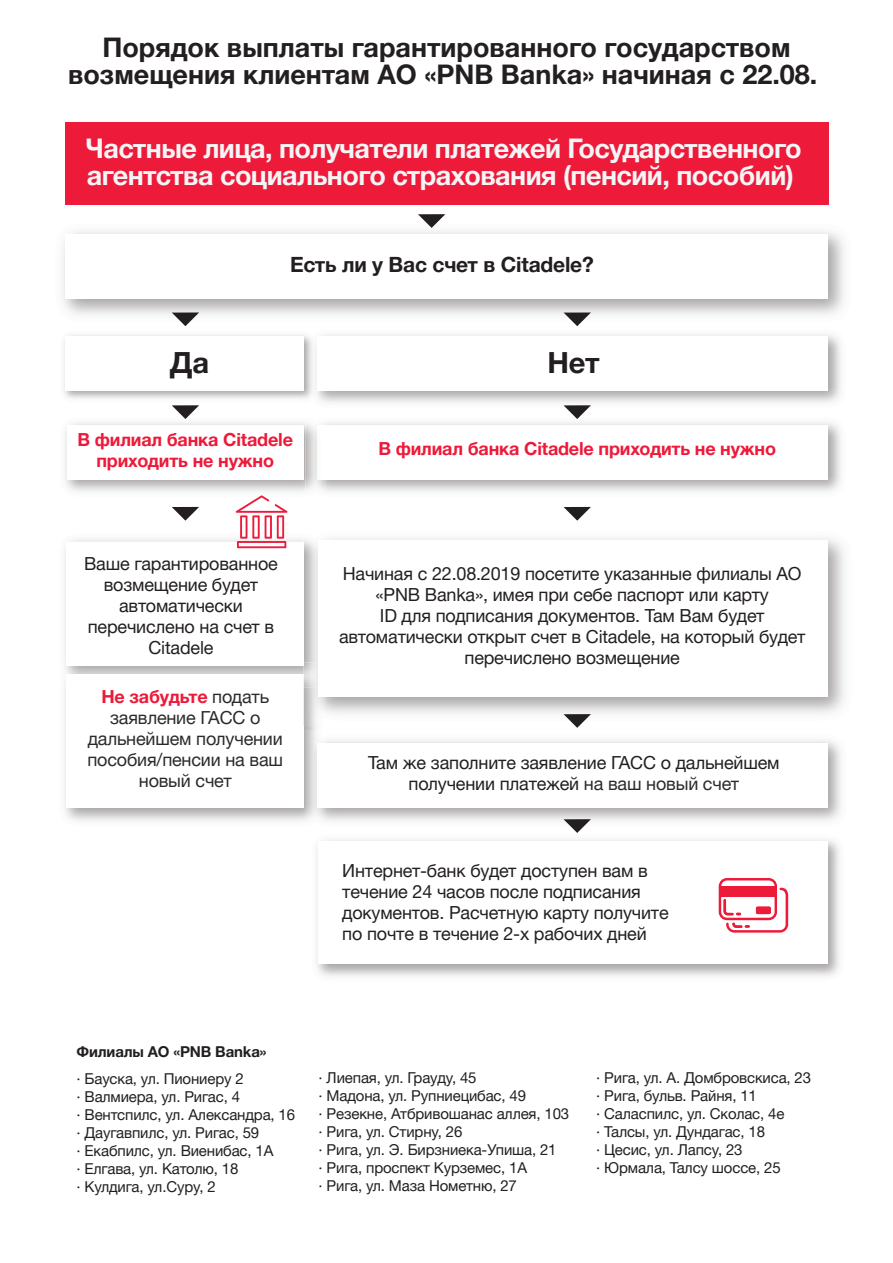
<style>
.page{position:relative;width:893px;height:1263px;background:#fff}
.page>*{position:absolute;margin:0;border:0;box-sizing:border-box;transform-origin:0 0}
.t1{font:700 29.1px "Helvetica Neue World 75";color:#231f20}
.t2{font:700 27px/27px "Helvetica Neue World 75";letter-spacing:-.02em;color:#f4f5f6}
.t3{font:700 27px/27px "Helvetica Neue World 75";color:#231f20;text-align:center}
.t4{font:700 21px "Helvetica Neue World 75";letter-spacing:-.01em;color:#231f20}
.t5{font:18px/21px "Helvetica Neue World 55 Roman";letter-spacing:-.01em;color:#231f20;text-align:center}
.t6{font:700 18px/21px "Helvetica Neue World 75";letter-spacing:-.01em;color:#ed1a3a;text-align:center}
.t7{font:18px/21px "Helvetica Neue World 55 Roman";letter-spacing:-.01em;color:#2a2b2a;text-align:center}
.t8{font:15px/18px "Helvetica Neue World 55 Roman";letter-spacing:-.01em;color:#231f20}
.t9{font:700 15px "Helvetica Neue World 75";letter-spacing:-.01em;color:#231f20}
.s1{font-family:"Helvetica Neue World 55 Roman";font-weight:400;color:#2a2b2a}
.s2{color:#2a2b2a}
</style>
<div class="page">
<img style="left:305px;top:419px;width:20px;height:76px">
<img style="left:317px;top:425px;width:8px;height:54px">
<img style="left:303px;top:535px;width:23px;height:191px">
<img style="left:303px;top:542px;width:1px;height:120px">
<img style="left:303px;top:674px;width:1px;height:52px">
<div style="left:319px;top:541px;width:509px;height:156px;background:#fff"></div>
<div style="left:65px;top:122px;width:763px;height:82px;background:#ed1a3a"></div>
<img style="left:305px;top:730px;width:21px;height:95px">
<div style="left:318px;top:743px;width:510px;height:65px;background:#fff"></div>
<svg style="left:418px;top:214px;width:27px;height:14px"></svg>
<svg style="left:172px;top:312px;width:27px;height:14px"></svg>
<svg style="left:564px;top:312px;width:27px;height:14px"></svg>
<svg style="left:172px;top:507px;width:27px;height:14px"></svg>
<svg style="left:564px;top:507px;width:27px;height:14px"></svg>
<svg style="left:172px;top:405px;width:27px;height:14px"></svg>
<svg style="left:564px;top:405px;width:27px;height:14px"></svg>
<svg style="left:564px;top:714px;width:27px;height:14px"></svg>
<svg style="left:564px;top:819px;width:27px;height:14px"></svg>
<svg style="left:719px;top:878px;width:69px;height:55px"></svg>
<svg style="left:236px;top:495px;width:52px;height:53px"></svg>
<h2 class="t3" style="left:68px;top:35px;width:751px">Порядок выплаты гарантированного государством возмещения клиентам АО «PNB Banka» начиная c 22.08.</h2>
<h2 class="t2" style="left:86px;top:135px;width:717px">Частные лица, получатели платежей Государственного агентства социального страхования (пенсий, пособий)</h2>
<h3 class="t4" style="left:290px;top:253px;width:305px">Есть ли у Вас счет в Citadele?</h3>
<h1 class="t1" style="left:170px;top:346px;width:41px">Да</h1>
<h1 class="t1" style="left:547px;top:346px;width:54px">Нет</h1>
<p class="t6" style="left:78px;top:429px;width:217px">В филиал банка Citadele приходить не нужно</p>
<p class="t6" style="left:378px;top:438px;width:399px">В филиал банка Citadele приходить не нужно</p>
<p class="t5" style="left:84px;top:553px;width:195px">Ваше гарантированное возмещение будет автоматически перечислено на счет в<br>Citadele</p>
<p class="t5" style="left:339px;top:563px;width:468px">Начиная с 22.08.2019 посетите указанные филиалы АО «PNB Banka», имея при себе паспорт или карту<br>ID для подписания документов. Там Вам будет автоматически открыт счет в Citadele, на который будет перечислено возмещение</p>
<p class="t6" style="left:101px;top:686px;width:169px">Не забудьте <span class="s1">подать</span></p>
<p class="t7" style="left:87px;top:707px;width:197px">заявление ГАСС о дальнейшем получении пособия/пенсии на ваш новый счет</p>
<p class="t5" style="left:368px;top:752px;width:413px">Там же заполните заявление ГАСС о дальнейшем получении платежей <span class="s2">на ваш новый счет</span></p>
<p class="t5" style="left:342px;top:860px;width:328px;text-align:left">Интернет-банк будет доступен вам в течение 24 часов после подписания документов. Расчетную карту получите по почте в течение 2-х рабочих дней</p>
<p class="t9" style="left:77px;top:1043px;width:191px">Филиалы АО «PNB Banka»</p>
<p class="t8" style="left:77px;top:1070px;width:220px">· Бауска, ул. Пиониеру 2<br>· Валмиера, ул. Ригас, 4<br>· Вентспилс, ул. Александра, 16 · Даугавпилс, ул. Ригас, 59<br>· Екабпилс, ул. Виенибас, 1A<br>· Елгава, ул. Католю, 18<br>· Кулдига, ул.Суру, 2</p>
<p class="t8" style="left:319px;top:1069px;width:252px">· Лиепая, ул. Грауду, 45<br>· Мадона, ул. Рупниецибас, 49<br>· Резекне, Атбривошанас аллея, 103 · Рига, ул. Стирну, 26<br>· Рига, ул. Э. Бирзниека-Упиша, 21<br>· Рига, проспект Курземес, 1A<br>· Рига, ул. Маза Нометню, 27</p>
<p class="t8" style="left:596px;top:1069px;width:216px">· Рига, ул. А. Домбровскиса, 23 · Рига, бульв. Райня, 11<br>· Саласпилс, ул. Сколас, 4e<br>· Талсы, ул. Дундагас, 18<br>· Цесис, ул. Лапсу, 23<br>· Юрмала, Талсу шоссе, 25</p>
</div>
